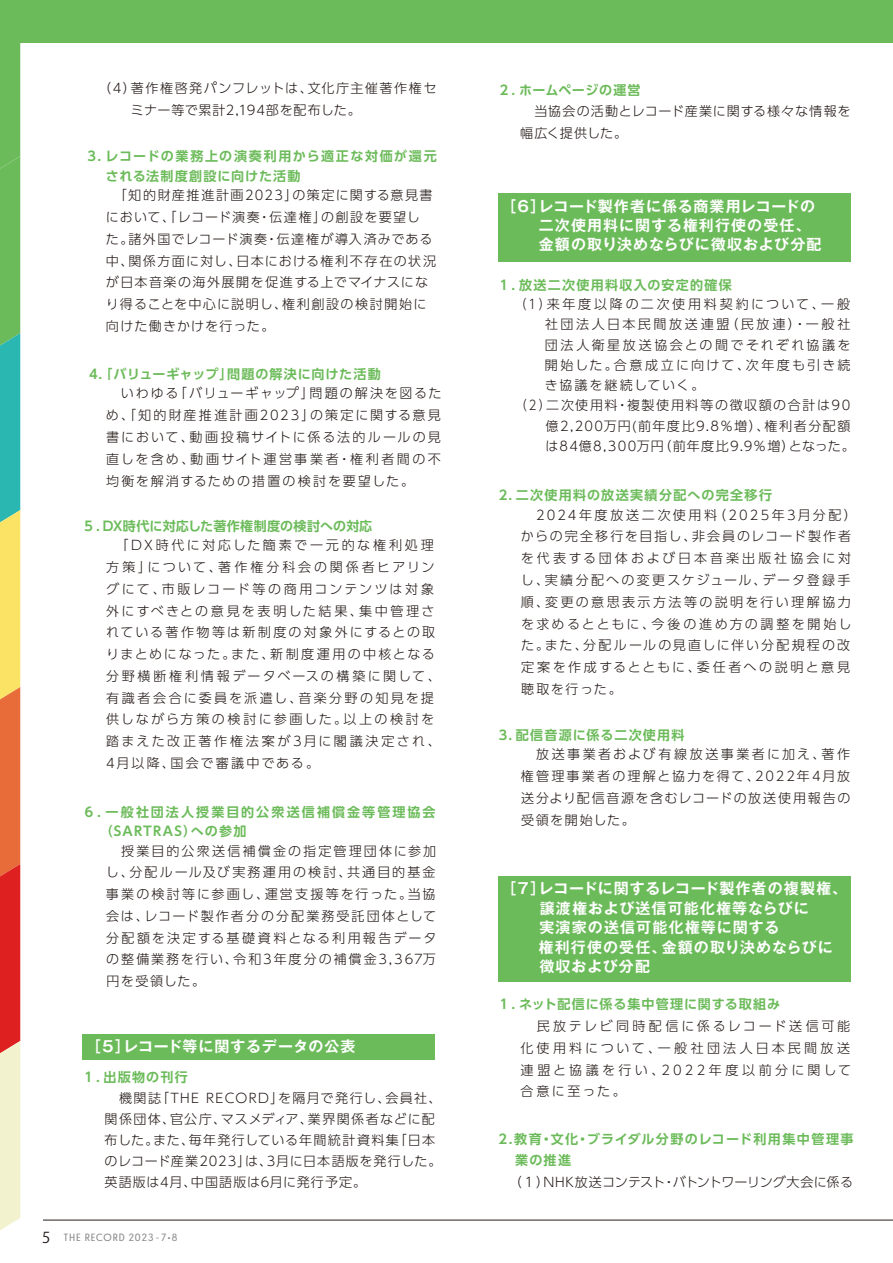
<style>
.page{position:relative;width:893px;height:1263px;background:#fff}
.page>*{position:absolute;margin:0;border:0;box-sizing:border-box;transform-origin:0 0}
.t1{font:700 15px/19.5px "Gothic MB101 Pr 5 De";letter-spacing:.075em;color:#fff}
.t2{font:700 15px "Gothic MB101 Pr 5 De";letter-spacing:.045em;color:#fff}
.t3{font:15px "Koz Go Pr 6 N";color:#221815}
.t4{font:300 13.05px/21.8px "UD Shin Go Pro";letter-spacing:.135em;color:#221815;text-align:justify}
.t5{font:300 13.05px/21.8px "UD Shin Go Pro";letter-spacing:.18em;color:#221815}
.t6{font:300 13.05px/21.8px "UD Shin Go Pro";letter-spacing:.17em;color:#221815}
.t7{font:300 13.05px/21.8px "UD Shin Go Pro";letter-spacing:.095em;color:#221815}
.t8{font:700 13.05px/21.8px "UD Shin Go Pro De";letter-spacing:.09em;color:#6cbb5a}
.t9{font:300 13.05px/21px "UD Shin Go Pro";letter-spacing:.08em;color:#221815}
.t10{font:300 13.05px/21.8px "UD Shin Go Pro";letter-spacing:.07em;color:#221815}
.t11{font:700 13.05px/19.5px "UD Shin Go Pro De";letter-spacing:.15em;color:#6cbb5a}
.t12{font:300 13.05px "UD Shin Go Pro";color:#221815}
.t13{font:300 13.05px "UD Shin Go Pro";letter-spacing:.09em;color:#221815}
.t14{font:300 13.05px "UD Shin Go Pro";letter-spacing:.115em;color:#221815}
.t15{font:300 13.05px "UD Shin Go Pro";letter-spacing:.115em;color:#221815;scale:.9 1}
.t16{font:300 13.05px "UD Shin Go Pro";letter-spacing:.2em;color:#221815;scale:.9 1}
.t17{font:700 13.05px "UD Shin Go Pro De";letter-spacing:.01em;color:#6cbb5a}
.t18{font:700 13.05px "UD Shin Go Pro De";letter-spacing:.07em;color:#6cbb5a}
.t19{font:300 13.05px "UD Shin Go Pro";letter-spacing:.2em;color:#221815}
.t20{font:700 13.05px "UD Shin Go Pro De";letter-spacing:.065em;color:#6cbb5a}
.t21{font:300 13.05px "UD Shin Go Pro";letter-spacing:.185em;color:#221815}
.t22{font:700 13.05px "UD Shin Go Pro De";letter-spacing:.035em;color:#6cbb5a}
.t23{font:10.5px "Le Havre";letter-spacing:.095em;color:#89898a}
</style>
<div class="page">
<hr style="left:43px;top:1220px;width:850px;height:1px;background:#251e1b">
<div style="left:497px;top:194px;width:353px;height:68px;background:#6cbb5a"></div>
<div style="left:82px;top:1034px;width:353px;height:25px;background:#6cbb5a"></div>
<div style="left:497px;top:875px;width:353px;height:106px;background:#6cbb5a"></div>
<div style="left:0;top:0;width:893px;height:43px;background:#6cbb5a"></div>
<svg style="left:0;top:43px;width:20px;height:1187px;background:#afa66d"></svg>
<p class="t10" style="left:131px;top:77px;width:307px;text-indent:-33px">（4）著作権啓発パンフレットは、文化庁主催著作権セミナー等で累計2,194部を配布した。</p>
<p class="t22" style="left:498px;top:79px;width:145px">２．ホームページの運営</p>
<p class="t10" style="left:520px;top:100px;width:332px;text-indent:14px">当協会の活動とレコード産業に関する様々な情報を幅広く提供した。</p>
<p class="t8" style="left:106px;top:146px;width:332px;line-height:19.5px;text-indent:-18px">3．レコードの業務上の演奏利用から適正な対価が還元される法制度創設に向けた活動</p>
<p class="t7" style="left:106px;top:184px;width:332px">　「知的財産推進計画2023」の策定に関する意見書において、「レコード演奏・伝達権」の創設を要望した。諸外国でレコード演奏・伝達権が導入済みである中、関係方面に対し、日本における権利不存在の状況が日本音楽の海外展開を促進する上でマイナスになり得ることを中心に説明し、権利創設の検討開始に向けた働きかけを行った。</p>
<p class="t18" style="left:89px;top:363px;width:293px">4．「バリューギャップ」問題の解決に向けた活動</p>
<p class="t4" style="left:106px;top:382px;width:337px">　いわゆる「バリューギャップ」問題の解決を図るため、「知的財産推進計画2023」の策定に関する意見書において、動画投稿サイトに係る法的ルールの見直しを含め、動画サイト運営事業者・権利者間の不均衡を解消するための措置の検討を要望した。</p>
<p class="t17" style="left:82px;top:515px;width:291px">５．DX時代に対応した著作権制度の検討への対応</p>
<p class="t5" style="left:106px;top:534px;width:336px">　「DX時代に対応した簡素で一元的な権利処理方策」について、著作権分科会の関係者ヒアリングにて、市販レコード等の商用コンテンツは対象外にすべきとの意見を表明した結果、集中管理されている著作物等は新制度の対象外にするとの取りまとめになった。また、新制度運用の中核となる分野横断権利情報データベースの構築に関して、有識者会合に委員を派遣し、音楽分野の知見を提供しながら方策の検討に参画した。以上の検討を踏まえた改正著作権法案が3月に閣議決定され、<br>4月以降、国会で審議中である。</p>
<p class="t11" style="left:100px;top:801px;width:337px;text-indent:-17px">６．一般社団法人授業目的公衆送信補償金等管理協会（SARTRAS）への参加</p>
<p class="t4" style="left:106px;top:839px;width:332px">　授業目的公衆送信補償金の指定管理団体に参加し、分配ルール及び実務運用の検討、共通目的基金事業の検討等に参画し、運営支援等を行った。当協会は、レコード製作者分の分配業務受託団体として分配額を決定する基礎資料となる利用報告データの整備業務を行い、令和3年度分の補償金3,367万円を受領した。</p>
<p class="t2" style="left:86px;top:1034px;width:271px">［５］レコード等に関するデータの公表</p>
<p class="t8" style="left:82px;top:1065px;width:107px">１．出版物の刊行</p>
<p class="t9" style="left:105px;top:1087px;width:338px">　機関誌「THE RECORD」を隔月で発行し、会員社、関係団体、官公庁、マスメディア、業界関係者などに配布した。また、毎年発行している年間統計資料集「日本のレコード産業2023」は、3月に日本語版を発行した。英語版は4月、中国語版は6月に発行予定。</p>
<p class="t1" style="left:539px;top:196px;width:284px;line-height:18.8px;text-indent:-37px">［６］レコード製作者に係る商業用レコードの二次使用料に関する権利行使の受任、金額の取り決めならびに徴収および分配</p>
<p class="t8" style="left:497px;top:273px;width:236px">１．放送二次使用料収入の安定的確保</p>
<p class="t16" style="left:515px;top:293px;width:374px">（１）来年度以降の二次使用料契約について、一般</p>
<p class="t19" style="left:545px;top:314px;width:307px">社団法人日本民間放送連盟（民放連）・一般社</p>
<p class="t21" style="left:545px;top:334px;width:307px">団法人衛星放送協会との間でそれぞれ協議を</p>
<p class="t6" style="left:545px;top:353px;width:307px">開始した。合意成立に向けて、次年度も引き続</p>
<p class="t4" style="left:545px;top:374px;width:161px">き協議を継続していく。</p>
<p class="t15" style="left:515px;top:395px;width:374px">（２）二次使用料・複製使用料等の徴収額の合計は90</p>
<p class="t14" style="left:545px;top:415px;width:306px">億2,200万円(前年度比9.8％増）、権利者分配額</p>
<p class="t13" style="left:545px;top:435px;width:311px">は84億8,300万円（前年度比9.9％増）となった。</p>
<p class="t8" style="left:499px;top:484px;width:275px">2．二次使用料の放送実績分配への完全移行</p>
<p class="t6" style="left:521px;top:503px;width:338px">　2024年度放送二次使用料（2025年3月分配）からの完全移行を目指し、非会員のレコード製作者を代表する団体および日本音楽出版社協会に対し、実績分配への変更スケジュール、データ登録手順、変更の意思表示方法等の説明を行い理解協力を求めるとともに、今後の進め方の調整を開始した。また、分配ルールの見直しに伴い分配規程の改定案を作成するとともに、委任者への説明と意見聴取を行った。</p>
<p class="t8" style="left:499px;top:724px;width:187px">3．配信音源に係る二次使用料</p>
<p class="t4" style="left:521px;top:743px;width:331px">　放送事業者および有線放送事業者に加え、著作権管理事業者の理解と協力を得て、2022年4月放送分より配信音源を含むレコードの放送使用報告の受領を開始した。</p>
<p class="t1" style="left:539px;top:877px;width:310px;text-indent:-37px">［７］レコードに関するレコード製作者の複製権、譲渡権および送信可能化権等ならびに<br>実演家の送信可能化権等に関する<br>権利行使の受任、金額の取り決めならびに徴収および分配</p>
<p class="t20" style="left:497px;top:994px;width:284px">１．ネット配信に係る集中管理に関する取組み</p>
<p class="t4" style="left:520px;top:1015px;width:332px">　民放テレビ同時配信に係るレコード送信可能化使用料について、一般社団法人日本民間放送連盟と協議を行い、2022年度以前分に関して合意に至った。</p>
<p class="t8" style="left:515px;top:1127px;width:340px;text-indent:-17px">2.教育・文化・ブライダル分野のレコード利用集中管理事業の推進</p>
<p class="t12" style="left:509px;top:1172px;width:346px">（１）NHK放送コンテスト・バトントワーリング大会に係る</p>
<p class="t3" style="left:42px;top:1229px;width:10px">5</p>
<p class="t23" style="left:64px;top:1231px;width:115px">THE RECORD 2023 - 7•8</p>
</div>
